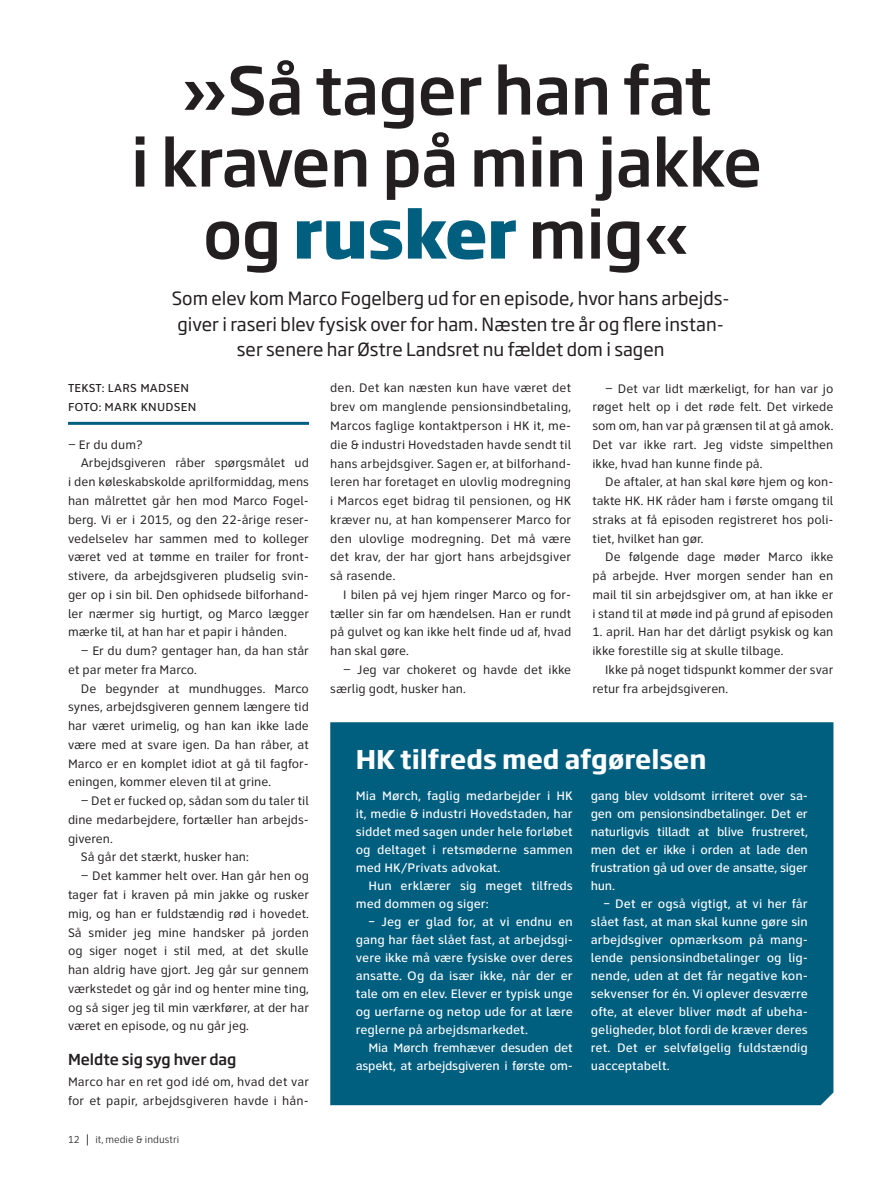
<style>
.page{position:relative;width:893px;height:1191px;background:#fff}
.page>*{position:absolute;margin:0;border:0;box-sizing:border-box;transform-origin:0 0}
.t1{font:500 64.5px/72px "Soho Gothic Std";letter-spacing:-.01em;color:#231f20;text-align:center}
.t2{font:700 25.5px "Soho Gothic Pro";color:#fff}
.t3{font:18px/25.5px "Soho Gothic Pro";color:#231f20;text-align:center}
.t4{font:500 15px "Soho Gothic Std";color:#231f20}
.t5{font:12.75px/18.8px "Clearview ADA";color:#231f20;text-align:justify}
.t6{font:500 12.75px/18px "Clearview ADA";color:#fff;text-align:justify}
.t7{font:500 12.75px/18px "Clearview ADA";letter-spacing:-.02em;color:#fff;text-align:right}
.t8{font:500 12px/18.8px "Clearview ADA";letter-spacing:.02em;color:#231f20}
.t9{font:300 10.5px "Clearview ADA";color:#231f20}
.s1{font-family:"Soho Gothic Pro";font-weight:800;color:#005e7f}
.s2{font-size:11.85px}
</style>
<div class="page">
<hr style="left:68px;top:422px;width:241px;height:3px;background:#005e7f">
<div style="left:330px;top:722px;width:503px;height:383px;background:#005e7f"></div>
<h1 class="t1" style="left:131px;top:55px;width:633px">»Så tager han fat<br>i kraven på min jakke og <span class="s1">rusker</span> mig«</h1>
<h3 class="t3" style="left:172px;top:285px;width:559px">Som elev kom Marco Fogelberg ud for en episode, hvor hans arbejds&shy;giver i raseri blev fysisk over for ham. Næsten tre år og flere instan&shy;ser senere har Østre Landsret nu fældet dom i sagen</h3>
<p class="t8" style="left:68px;top:378px;width:130px">TEKST: LARS MADSEN<br>FOTO: MARK KNUDSEN</p>
<p class="t5" style="left:68px;top:435px;width:76px">– Er du dum?</p>
<p class="t5" style="left:81px;top:453px;width:230px">Arbejdsgiveren råber spørgsmålet ud</p>
<p class="t5" style="left:68px;top:472px;width:242px">i den køleskabskolde aprilformiddag, mens</p>
<p class="t5" style="left:68px;top:491px;width:242px">han målrettet går hen mod Marco Fogel-</p>
<p class="t5" style="left:68px;top:510px;width:242px">berg. Vi er i 2015, og den 22-årige reser-</p>
<p class="t5" style="left:68px;top:528px;width:242px">vedelselev har sammen med to kolleger</p>
<p class="t5" style="left:68px;top:547px;width:242px">været ved at tømme en trailer for front-</p>
<p class="t5" style="left:68px;top:566px;width:242px">stivere, da arbejdsgiveren pludselig svin-</p>
<p class="t5" style="left:68px;top:585px;width:242px">ger op i sin bil. Den ophidsede bilforhand-</p>
<p class="t5" style="left:68px;top:603px;width:242px">ler nærmer sig hurtigt, og Marco lægger</p>
<p class="t5" style="left:68px;top:622px;width:220px">mærke til, at han har et papir i hånden.</p>
<p class="t5" style="left:68px;top:641px;width:242px;text-indent:13px">– Er du dum? gentager han, da han står et par meter fra Marco.</p>
<p class="t5" style="left:68px;top:678px;width:242px;text-indent:13px">De begynder at mundhugges. Marco synes, arbejdsgiveren gennem længere tid har været urimelig, og han kan ikke lade være med at svare igen. Da han råber, at Marco er en komplet idiot at gå til fagfor&shy;eningen, kommer eleven til at grine.</p>
<p class="t5" style="left:81px;top:791px;width:230px">– Det er fucked op, sådan som du taler til</p>
<p class="t5" style="left:68px;top:810px;width:242px">dine medarbejdere, fortæller han arbejds-</p>
<p class="t5" style="left:68px;top:829px;width:46px">giveren.</p>
<p class="t5" style="left:81px;top:847px;width:170px">Så går det stærkt, husker han:</p>
<p class="t5" style="left:68px;top:866px;width:242px;text-indent:13px">– Det kammer helt over. Han går hen og tager fat i kraven på min jakke og rusker mig, og han er fuldstændig rød i hovedet.<br>Så smider jeg mine handsker på jorden og siger noget i stil med, at det skulle han aldrig have gjort. Jeg går sur gennem værkstedet og går ind og henter mine ting, og så siger jeg til min værkfører, at der har været en episode, og nu går jeg.</p>
<p class="t4" style="left:68px;top:1049px;width:170px">Meldte sig syg hver dag</p>
<p class="t5" style="left:68px;top:1072px;width:242px">Marco har en ret god idé om, hvad det var for et papir, arbejdsgiveren havde i hån-</p>
<p class="t5" style="left:330px;top:378px;width:242px">den. Det kan næsten kun have været det brev om manglende pensionsindbetaling, Marcos faglige kontaktperson i HK it, me&shy;die &amp; industri Hovedstaden havde sendt til hans arbejdsgiver. Sagen er, at bilforhand&shy;leren har foretaget en ulovlig modregning i Marcos eget bidrag til pensionen, og HK kræver nu, at han kompenserer Marco for den ulovlige modregning. Det må være det krav, der har gjort hans arbejdsgiver så rasende.</p>
<p class="t5" style="left:330px;top:585px;width:242px;text-indent:13px">I bilen på vej hjem ringer Marco og for&shy;tæller sin far om hændelsen. Han er rundt på gulvet og kan ikke helt finde ud af, hvad han skal gøre.</p>
<p class="t5" style="left:330px;top:660px;width:242px;text-indent:13px">– Jeg var chokeret og havde det ikke særlig godt, husker han.</p>
<p class="t5" style="left:592px;top:379px;width:242px;text-indent:13px">– Det var lidt mærkeligt, for han var jo røget helt op i det røde felt. Det virkede som om, han var på grænsen til at gå amok.<br>Det var ikke rart. Jeg vidste simpelthen ikke, hvad han kunne finde på.</p>
<p class="t5" style="left:592px;top:472px;width:242px;text-indent:13px">De aftaler, at han skal køre hjem og kon&shy;takte HK. HK råder ham i første omgang til straks at få episoden registreret hos poli&shy;tiet, hvilket han gør.</p>
<p class="t5" style="left:592px;top:547px;width:242px;text-indent:13px">De følgende dage møder Marco ikke på arbejde. Hver morgen sender han en mail til sin arbejdsgiver om, at han ikke er i stand til at møde ind på grund af episoden</p>
<p class="t5" style="left:592px;top:622px;width:242px">1. april. Han har det dårligt psykisk og kan ikke forestille sig at skulle tilbage.</p>
<p class="t5" style="left:592px;top:660px;width:242px;text-indent:13px">Ikke på noget tidspunkt kommer der svar retur fra arbejdsgiveren.</p>
<h2 class="t2" style="left:356px;top:739px;width:352px">HK tilfreds med afgørelsen</h2>
<p class="t6" style="left:356px;top:786px;width:219px">Mia Mørch, faglig medarbejder i HK it, medie &amp; industri Hovedstaden, har siddet med sagen under hele forløbet og deltaget i retsmøderne sammen med HK/Privats advokat.</p>
<p class="t6" style="left:356px;top:876px;width:219px;text-indent:13px">Hun erklærer sig meget tilfreds med dommen og siger:</p>
<p class="t6" style="left:356px;top:912px;width:219px;text-indent:13px">– Jeg er glad for, at vi endnu en gang har fået slået fast, at arbejdsgi&shy;vere ikke må være fysiske over deres ansatte. Og da især ikke, når der er tale om en elev. Elever er typisk unge og uerfarne og netop ude for at lære reglerne på arbejdsmarkedet.</p>
<p class="t7" style="left:356px;top:1038px;width:219px">Mia Mørch fremhæver desuden det aspekt, at arbejdsgiveren i første om-</p>
<p class="t6" style="left:591px;top:786px;width:219px">gang blev voldsomt irriteret over sa&shy;gen om pensionsindbetalinger. Det er naturligvis tilladt at blive frustreret, men det er ikke i orden at lade den frustration gå ud over de ansatte, siger hun.</p>
<p class="t6" style="left:591px;top:894px;width:219px;text-indent:13px">– Det er også vigtigt, at vi her får slået fast, at man skal kunne gøre sin arbejdsgiver opmærksom på mang&shy;lende pensionsindbetalinger og lig&shy;nende, uden at det får negative kon&shy;sekvenser for én. Vi oplever desværre ofte, at elever bliver mødt af ubeha&shy;geligheder, blot fordi de kræver deres ret. Det er selvfølgelig fuldstændig uacceptabelt.</p>
<p class="t9" style="left:68px;top:1132px;width:113px">12 <span class="s2">|</span> it, medie &amp; industri</p>
</div>
